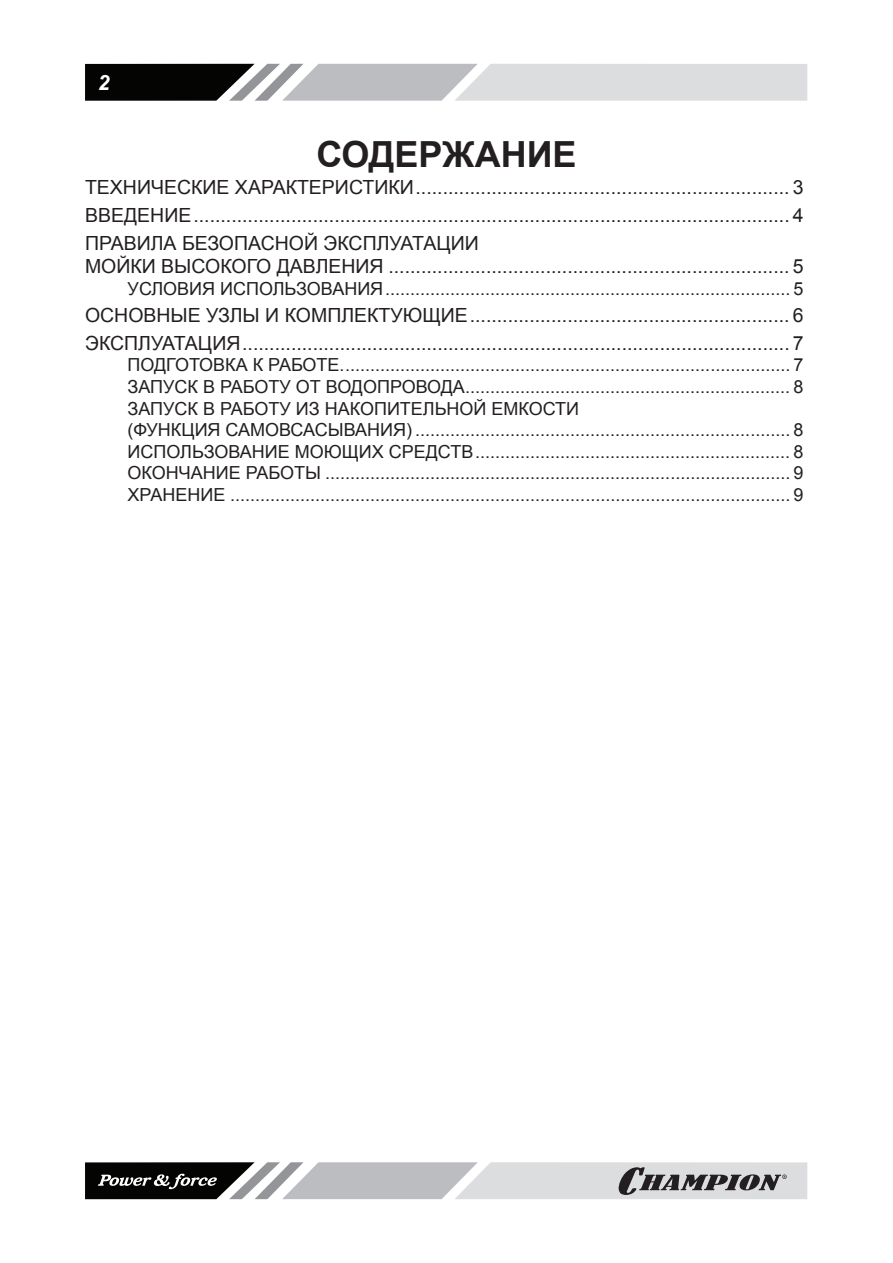
<style>
.page{position:relative;width:893px;height:1263px;background:#fff}
.page>*{position:absolute;margin:0;border:0;box-sizing:border-box;transform-origin:0 0}
.t1{font:700 36px "Arial";color:#231f20}
.t2{font:italic 700 21px "Arial";color:#fff}
.t3{font:19.5px/27.6px "Arial";color:#231f20}
.t4{font:18px/21.6px "Arial";color:#231f20;text-align:justify}
</style>
<div class="page">
<svg style="left:85px;top:64px;width:722px;height:37px;background:#a8a9aa"></svg>
<svg style="left:85px;top:1162px;width:722px;height:37px;background:#a2a3a4"></svg>
<p class="t2" style="left:98px;top:69px;width:13px">2</p>
<h1 class="t1" style="left:316px;top:130px;width:262px">Содержание</h1>
<p class="t3" style="left:85px;top:174px;width:720px">Технические характеристики..................................................................... 3<br>ВВЕДЕНИЕ</p>
<p class="t3" style="left:85px;top:201px;width:720px;text-indent:108px">.............................................................................................................. 4<br>ПРАВИЛА БЕЗОПАСН</p>
<p class="t3" style="left:85px;top:231px;width:380px;line-height:23.4px;text-indent:204px">ОЙ ЭКС ПЛУАТАЦИИ<br>МОЙКИ ВЫСОКОГО ДАВЛЕНИ</p>
<p class="t3" style="left:370px;top:252px;width:435px">Я .......................................................................... 5</p>
<p class="t4" style="left:128px;top:278px;width:218px">УСЛОВИЯ ИСПОЛЬЗОВАНИ</p>
<p class="t4" style="left:370px;top:278px;width:435px">Я................................................................................. 5</p>
<p class="t3" style="left:85px;top:302px;width:720px">ОСНОВНЫЕ УЗЛЫ И КОМПЛЕКТУЮЩИЕ ........................................................... 6<br>ЭКСПЛУАТАЦИЯ..................................................................................................... 7</p>
<p class="t4" style="left:128px;top:354px;width:677px">ПОДГОТОВКА К РАБОТЕ.......................................................................................... 7<br>ЗАПУСК В РАБОТУ ОТ ВОДОПРОВОДА................................................................. 8<br>ЗАПУСК В РАБОТУ И З НАК</p>
<p class="t4" style="left:360px;top:398px;width:218px">ОПИТЕЛЬНОЙ ЕМКОСТИ</p>
<p class="t4" style="left:128px;top:419px;width:176px">(ФУНКЦИЯ САМОВСАС</p>
<p class="t4" style="left:328px;top:419px;width:41px">ЫВАНИ</p>
<p class="t4" style="left:393px;top:419px;width:412px">Я) ........................................................................... 8</p>
<p class="t4" style="left:128px;top:441px;width:126px">ИСПОЛЬЗОВАНИЕ</p>
<p class="t4" style="left:295px;top:441px;width:107px">МОЮЩИХ СРЕ</p>
<p class="t4" style="left:426px;top:441px;width:379px">ДСТВ............................................................... 8</p>
<p class="t4" style="left:128px;top:462px;width:52px">ОКОНЧАНИЕ</p>
<p class="t4" style="left:246px;top:462px;width:559px">РАБОТЫ ............................................................................................. 9</p>
<p class="t4" style="left:128px;top:484px;width:14px">ХРАНЕНИЕ</p>
<p class="t4" style="left:230px;top:484px;width:575px">................................................................................................................ 9</p>
</div>
